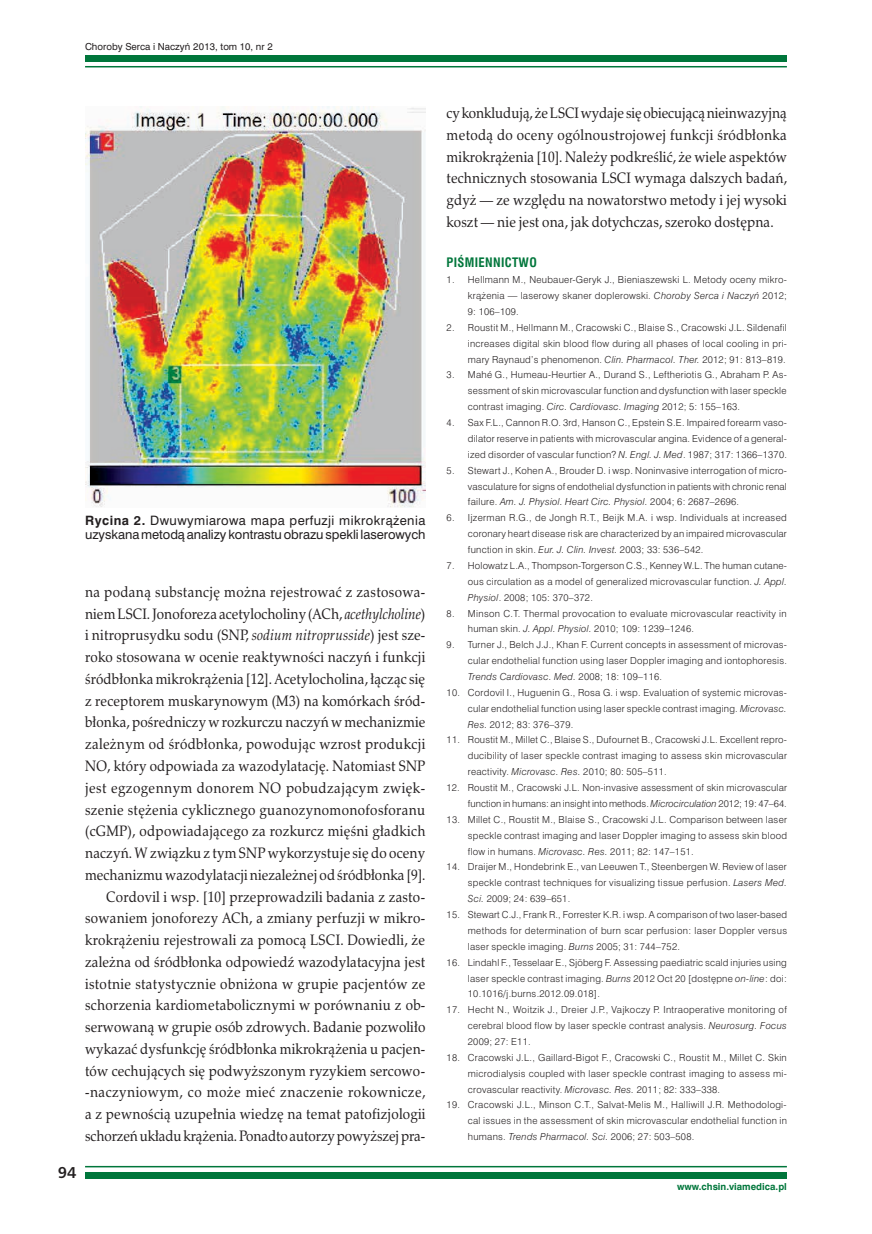
<style>
.page{position:relative;width:872px;height:1234px;background:#fff}
.page>*{position:absolute;margin:0;border:0;box-sizing:border-box;transform-origin:0 0}
.t1{font:15px/21.8px "Zapf Calligr PL";letter-spacing:.015em;color:#231f20;text-align:right;scale:.9 1}
.t2{font:700 15px "Humnst 777 PL";color:#231f20}
.t3{font:12px/14.7px "Swis 721 PL";letter-spacing:-.005em;color:#231f20}
.t4{font:700 12px "Swis 721 Cn PL";letter-spacing:.025em;color:#00763b}
.t5{font:9px/15.9px "Swis 721 Lt PL";letter-spacing:.03em;color:#231f20;text-align:justify}
.t6{font:9px "Swis 721 PL";color:#231f20}
.t7{font:700 9px "Swis 721 PL";color:#00763b}
.s1{font-weight:700}
.s2{font-style:italic}
</style>
<div class="page">
<div style="left:85px;top:55px;width:702px;height:7px;background:#00763b"></div>
<hr style="left:85px;top:66px;width:702px;height:1px;background:#00763b">
<div style="left:85px;top:1171px;width:702px;height:7px;background:#00763b"></div>
<hr style="left:85px;top:1165px;width:702px;height:2px;background:#00763b">
<img style="left:85px;top:106px;width:340px;height:401px">
<p class="t6" style="left:85px;top:40px;width:189px">Choroby Serca i Naczyń 2013, tom 10, nr 2</p>
<h2 class="t3" style="left:85px;top:512px;width:342px"><span class="s1">Rycina 2.</span> Dwuwymiarowa mapa perfuzji mikrokrążenia uzyskana metodą analizy kontrastu obrazu spekli laserowych</h2>
<p class="t1" style="left:85px;top:580px;width:380px">na podaną substancję można rejestrować z zastosowa&shy;niem LSCI. Jonoforeza acetylocholiny (ACh, <span class="s2">acethylcholine</span>) i nitroprusydku sodu (SNP, <span class="s2">sodium nitroprusside</span>) jest sze&shy;roko stosowana w ocenie reaktywności naczyń i funkcji śródbłonka mikrokrążenia [12]. Acetylocholina, łącząc się z receptorem muskarynowym (M3) na komórkach śród&shy;błonka, pośredniczy w rozkurczu naczyń w mechanizmie zależnym od śródbłonka, powodując wzrost produkcji NO, który odpowiada za wazodylatację. Natomiast SNP jest egzogennym donorem NO pobudzającym zwięk&shy;szenie stężenia cyklicznego guanozynomonofosforanu (cGMP), odpowiadającego za rozkurcz mięśni gładkich naczyń. W związku z tym SNP wykorzystuje się do oceny mechanizmu wazodylatacji niezależnej od śródbłonka [9].<br>Cordovil i wsp. [10] przeprowadzili badania z zasto&shy;sowaniem jonoforezy ACh, a zmiany perfuzji w mikro&shy;krokrążeniu rejestrowali za pomocą LSCI. Dowiedli, że zależna od śródbłonka odpowiedź wazodylatacyjna jest istotnie statystycznie obniżona w grupie pacjentów ze schorzenia kardiometabolicznymi w porównaniu z ob&shy;serwowaną w grupie osób zdrowych. Badanie pozwoliło wykazać dysfunkcję śródbłonka mikrokrążenia u pacjen&shy;tów cechujących się podwyższonym ryzykiem sercowo--naczyniowym, co może mieć znaczenie rokownicze, a z pewnością uzupełnia wiedzę na temat patofizjologii schorzeń układu krążenia. Ponadto autorzy powyższej pra-</p>
<h1 class="t2" style="left:58px;top:1162px;width:20px">94</h1>
<p class="t1" style="left:446px;top:102px;width:380px;text-align:justify">cy konkludują, że LSCI wydaje się obiecującą nieinwazyjną metodą do oceny ogólnoustrojowej funkcji śródbłonka mikrokrążenia [10]. Należy podkreślić, że wiele aspektów technicznych stosowania LSCI wymaga dalszych badań, gdyż — ze względu na nowatorstwo metody i jej wysoki koszt — nie jest ona, jak dotychczas, szeroko dostępna.</p>
<h2 class="t4" style="left:446px;top:255px;width:92px">PIŚMIENNICTWO</h2>
<p class="t5" style="left:468px;top:272px;width:321px;text-indent:-21px">1. Hellmann M., Neubauer-Geryk J., Bieniaszewski L. Metody oceny mikro&shy;krążenia — laserowy skaner doplerowski. <span class="s2">Choroby Serca i Naczyń</span> 2012; 9: 106–109.</p>
<p class="t5" style="left:468px;top:319px;width:321px;text-indent:-21px">2. Roustit M., Hellmann M., Cracowski C., Blaise S., Cracowski J.L. Sildenafil increases digital skin blood flow during all phases of local cooling in pri&shy;mary Raynaud’s phenomenon. <span class="s2">Clin. Pharmacol. Ther.</span> 2012; 91: 813–819.</p>
<p class="t5" style="left:468px;top:367px;width:320px;text-indent:-21px">3. Mahé G., Humeau-Heurtier A., Durand S., Leftheriotis G., Abraham P. As&shy;sessment of skin microvascular function and dysfunction with laser speckle contrast imaging. <span class="s2">Circ. Cardiovasc. Imaging</span> 2012; 5: 155–163.</p>
<p class="t5" style="left:468px;top:414px;width:320px;text-indent:-21px">4. Sax F.L., Cannon R.O. 3rd, Hanson C., Epstein S.E. Impaired forearm vaso&shy;dilator reserve in patients with microvascular angina. Evidence of a general&shy;ized disorder of vascular function? <span class="s2">N. Engl. J. Med</span>. 1987; 317: 1366–1370.</p>
<p class="t5" style="left:468px;top:462px;width:321px;text-indent:-21px">5. Stewart J., Kohen A., Brouder D. i wsp. Noninvasive interrogation of micro&shy;vasculature for signs of endothelial dysfunction in patients with chronic renal failure. <span class="s2">Am. J. Physiol. Heart Circ. Physiol.</span> 2004; 6: 2687–2696.</p>
<p class="t5" style="left:468px;top:509px;width:320px;text-indent:-21px">6. Ijzerman R.G., de Jongh R.T., Beijk M.A. i wsp. Individuals at increased coronary heart disease risk are characterized by an impaired microvascular function in skin. <span class="s2">Eur. J. Clin. Invest.</span> 2003; 33: 536–542.</p>
<p class="t5" style="left:468px;top:557px;width:320px;text-indent:-21px">7. Holowatz L.A., Thompson-Torgerson C.S., Kenney W.L. The human cutane&shy;ous circulation as a model of generalized microvascular function. <span class="s2">J. Appl.<br>Physiol</span>. 2008; 105: 370–372.</p>
<p class="t5" style="left:468px;top:605px;width:320px;text-indent:-21px">8. Minson C.T. Thermal provocation to evaluate microvascular reactivity in human skin. <span class="s2">J. Appl. Physiol.</span> 2010; 109: 1239–1246.</p>
<p class="t5" style="left:468px;top:636px;width:321px;text-indent:-21px">9. Turner J., Belch J.J., Khan F. Current concepts in assessment of microvas&shy;cular endothelial function using laser Doppler imaging and iontophoresis.<br><span class="s2">Trends Cardiovasc. Med.</span> 2008; 18: 109–116.</p>
<p class="t5" style="left:468px;top:684px;width:321px;text-indent:-21px">10. Cordovil I., Huguenin G., Rosa G. i wsp. Evaluation of systemic microvas&shy;cular endothelial function using laser speckle contrast imaging. <span class="s2">Microvasc.<br>Res.</span> 2012; 83: 376–379.</p>
<p class="t5" style="left:468px;top:731px;width:321px;text-indent:-21px">11. Roustit M., Millet C., Blaise S., Dufournet B., Cracowski J.L. Excellent repro&shy;ducibility of laser speckle contrast imaging to assess skin microvascular reactivity. <span class="s2">Microvasc. Res.</span> 2010; 80: 505–511.</p>
<p class="t5" style="left:446px;top:779px;width:342px;text-align:right">12. Roustit M., Cracowski J.L. Non-invasive assessment of skin microvascular function in humans: an insight into methods. <span class="s2">Microcirculation</span> 2012; 19: 47–64.</p>
<p class="t5" style="left:468px;top:811px;width:321px;text-indent:-21px">13. Millet C., Roustit M., Blaise S., Cracowski J.L. Comparison between laser speckle contrast imaging and laser Doppler imaging to assess skin blood flow in humans. <span class="s2">Microvasc. Res.</span> 2011; 82: 147–151.</p>
<p class="t5" style="left:468px;top:858px;width:320px;text-indent:-21px">14. Draijer M., Hondebrink E., van Leeuwen T., Steenbergen W. Review of laser speckle contrast techniques for visualizing tissue perfusion. <span class="s2">Lasers Med.<br>Sci.</span> 2009; 24: 639–651.</p>
<p class="t5" style="left:468px;top:906px;width:321px;text-indent:-21px">15. Stewart C.J., Frank R., Forrester K.R. i wsp. A comparison of two laser-based methods for determination of burn scar perfusion: laser Doppler versus laser speckle imaging. <span class="s2">Burns</span> 2005; 31: 744–752.</p>
<p class="t5" style="left:468px;top:953px;width:320px;text-indent:-21px">16. Lindahl F., Tesselaar E., Sjöberg F. Assessing paediatric scald injuries using laser speckle contrast imaging. <span class="s2">Burns</span> 2012 Oct 20 [dostępne <span class="s2">on-line</span>: doi:<br>10.1016/j.burns.2012.09.018].</p>
<p class="t5" style="left:468px;top:1001px;width:320px;text-indent:-21px">17. Hecht N., Woitzik J., Dreier J.P., Vajkoczy P. Intraoperative monitoring of cerebral blood flow by laser speckle contrast analysis. <span class="s2">Neurosurg. Focus </span>2009; 27: E11.</p>
<p class="t5" style="left:468px;top:1049px;width:321px;text-indent:-21px">18. Cracowski J.L., Gaillard-Bigot F., Cracowski C., Roustit M., Millet C. Skin microdialysis coupled with laser speckle contrast imaging to assess mi&shy;crovascular reactivity. <span class="s2">Microvasc. Res.</span> 2011; 82: 333–338.</p>
<p class="t5" style="left:468px;top:1096px;width:321px;text-indent:-21px">19. Cracowski J.L., Minson C.T., Salvat-Melis M., Halliwill J.R. Methodologi&shy;cal issues in the assessment of skin microvascular endothelial function in humans. <span class="s2">Trends Pharmacol. Sci.</span> 2006; 27: 503–508.</p>
<p class="t7" style="left:677px;top:1180px;width:111px">www.chsin.viamedica.pl</p>
</div>
